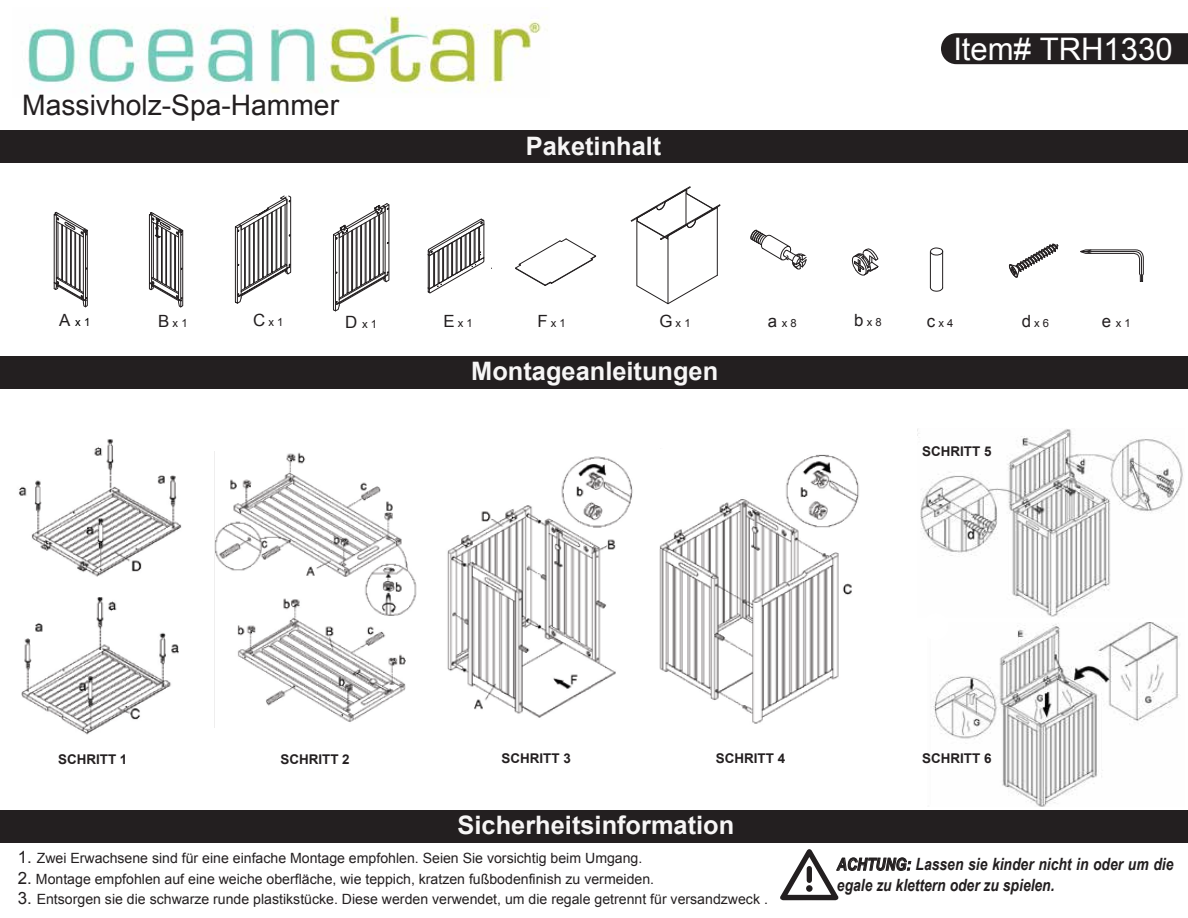
<style>
.page{position:relative;width:1188px;height:918px;background:#fff}
.page>*{position:absolute;margin:0;border:0;box-sizing:border-box;transform-origin:0 0}
.t1{font:31.05px "Arial";color:#fff}
.t2{font:28.2px "Arial";color:#231f20}
.t3{font:700 25.35px "Arial";color:#f7f6f6}
.t4{font:italic 700 16.95px/20.4px "Arial Narrow";color:#231f20}
.t5{font:14.1px "Arial";color:#231f20}
.t6{font:700 13.35px "Arial";color:#231f20}
.t7{font:11.25px "Arial";color:#231f20}
.t8{font:11.25px "Arial";color:#000100}
.s1{font-size:16.8px;color:#231f20}
.s2{font-size:16.8px}
.s3{font-size:16.95px}
</style>
<div class="page">
<div style="left:0;top:810px;width:1188px;height:33px;background:#231f20"></div>
<img style="left:28px;top:7px;width:514px;height:86px">
<div style="left:0;top:130px;width:1188px;height:33px;background:#231f20"></div>
<div style="left:0;top:357px;width:1188px;height:32px;background:#231f20"></div>
<svg style="left:780px;top:849px;width:131px;height:51px"></svg>
<div style="left:806px;top:885px;width:7px;height:7px;background:#231f20;border-radius:50%"></div>
<img style="left:933px;top:623px;width:247px;height:184px">
<img style="left:447px;top:456px;width:186px;height:262px">
<img style="left:659px;top:454px;width:200px;height:270px">
<img style="left:19px;top:439px;width:163px;height:296px">
<img style="left:214px;top:451px;width:203px;height:276px">
<img style="left:918px;top:429px;width:265px;height:188px">
<div style="left:648px;top:448px;width:27px;height:27px;background:#fff;border-radius:13px"></div>
<div style="left:923px;top:613px;width:26px;height:27px;background:#fff;border-radius:13px"></div>
<div style="left:941px;top:33px;width:247px;height:31px;background:#231f20"></div>
<div style="left:216px;top:450px;width:18px;height:23px;background:#fff"></div>
<svg style="left:515px;top:238px;width:81px;height:48px"></svg>
<svg style="left:631px;top:186px;width:89px;height:118px"></svg>
<svg style="left:53px;top:212px;width:35px;height:96px"></svg>
<svg style="left:333px;top:203px;width:56px;height:109px"></svg>
<svg style="left:235px;top:195px;width:56px;height:109px"></svg>
<svg style="left:149px;top:212px;width:34px;height:96px"></svg>
<svg style="left:428px;top:219px;width:56px;height:74px"></svg>
<svg style="left:750px;top:230px;width:57px;height:40px"></svg>
<svg style="left:852px;top:249px;width:27px;height:27px"></svg>
<svg style="left:1009px;top:244px;width:49px;height:34px"></svg>
<svg style="left:930px;top:248px;width:13px;height:7px"></svg>
<svg style="left:930px;top:288px;width:13px;height:4px"></svg>
<hr style="left:930px;top:252px;width:1px;height:36px;background:#231f20">
<hr style="left:942px;top:252px;width:1px;height:36px;background:#231f20">
<svg style="left:1080px;top:249px;width:64px;height:33px"></svg>
<h2 class="t2" style="left:22px;top:87px;width:318px">Massivholz-Spa-Hammer</h2>
<h3 class="t3" style="left:526px;top:129px;width:137px">Paketinhalt</h3>
<h1 class="t1" style="left:953px;top:28px;width:221px">Item# TRH1330</h1>
<p class="t8" style="left:59px;top:315px;width:33px"><span class="s1">A</span> x 1</p>
<p class="t7" style="left:158px;top:316px;width:31px"><span class="s2">B</span> x 1</p>
<p class="t7" style="left:253px;top:315px;width:32px"><span class="s2">C</span> x 1</p>
<p class="t7" style="left:345px;top:317px;width:34px"><span class="s3">D</span> x 1</p>
<p class="t7" style="left:444px;top:315px;width:31px"><span class="s2">E</span> x 1</p>
<p class="t7" style="left:537px;top:315px;width:30px"><span class="s2">F</span> x 1</p>
<p class="t7" style="left:659px;top:316px;width:33px"><span class="s2">G</span> x 1</p>
<p class="t7" style="left:768px;top:315px;width:31px"><span class="s2">a</span> x 8</p>
<p class="t7" style="left:854px;top:315px;width:29px"><span class="s2">b</span> x 8</p>
<p class="t7" style="left:927px;top:316px;width:28px"><span class="s2">c</span> x 4</p>
<p class="t7" style="left:1022px;top:315px;width:29px"><span class="s2">d</span> x 6</p>
<p class="t7" style="left:1102px;top:315px;width:31px"><span class="s2">e</span> x 1</p>
<h3 class="t3" style="left:471px;top:355px;width:249px">Montageanleitungen</h3>
<p class="t6" style="left:922px;top:443px;width:71px">SCHRITT 5</p>
<p class="t6" style="left:58px;top:750px;width:71px">SCHRITT 1</p>
<p class="t6" style="left:280px;top:750px;width:71px">SCHRITT 2</p>
<p class="t6" style="left:502px;top:750px;width:71px">SCHRITT 3</p>
<p class="t6" style="left:716px;top:750px;width:71px">SCHRITT 4</p>
<h3 class="t3" style="left:458px;top:808px;width:278px">Sicherheitsinformation</h3>
<p class="t5" style="left:18px;top:849px;width:626px"><span class="s3">1.</span> Zwei Erwachsene sind für eine einfache Montage empfohlen. Seien Sie vorsichtig beim Umgang.</p>
<p class="t5" style="left:18px;top:870px;width:638px"><span class="s3">2.</span> Montage empfohlen auf eine weiche oberfläche, wie teppich, kratzen fußbodenfinish zu vermeiden.</p>
<p class="t5" style="left:18px;top:890px;width:752px"><span class="s3">3.</span> Entsorgen sie die schwarze runde plastikstücke. Diese werden verwendet, um die regale getrennt für versandzweck .</p>
<p class="t6" style="left:922px;top:750px;width:71px">SCHRITT 6</p>
<p class="t4" style="left:837px;top:853px;width:338px">ACHTUNG: Lassen sie kinder nicht in oder um die egale zu klettern oder zu spielen.</p>
</div>
